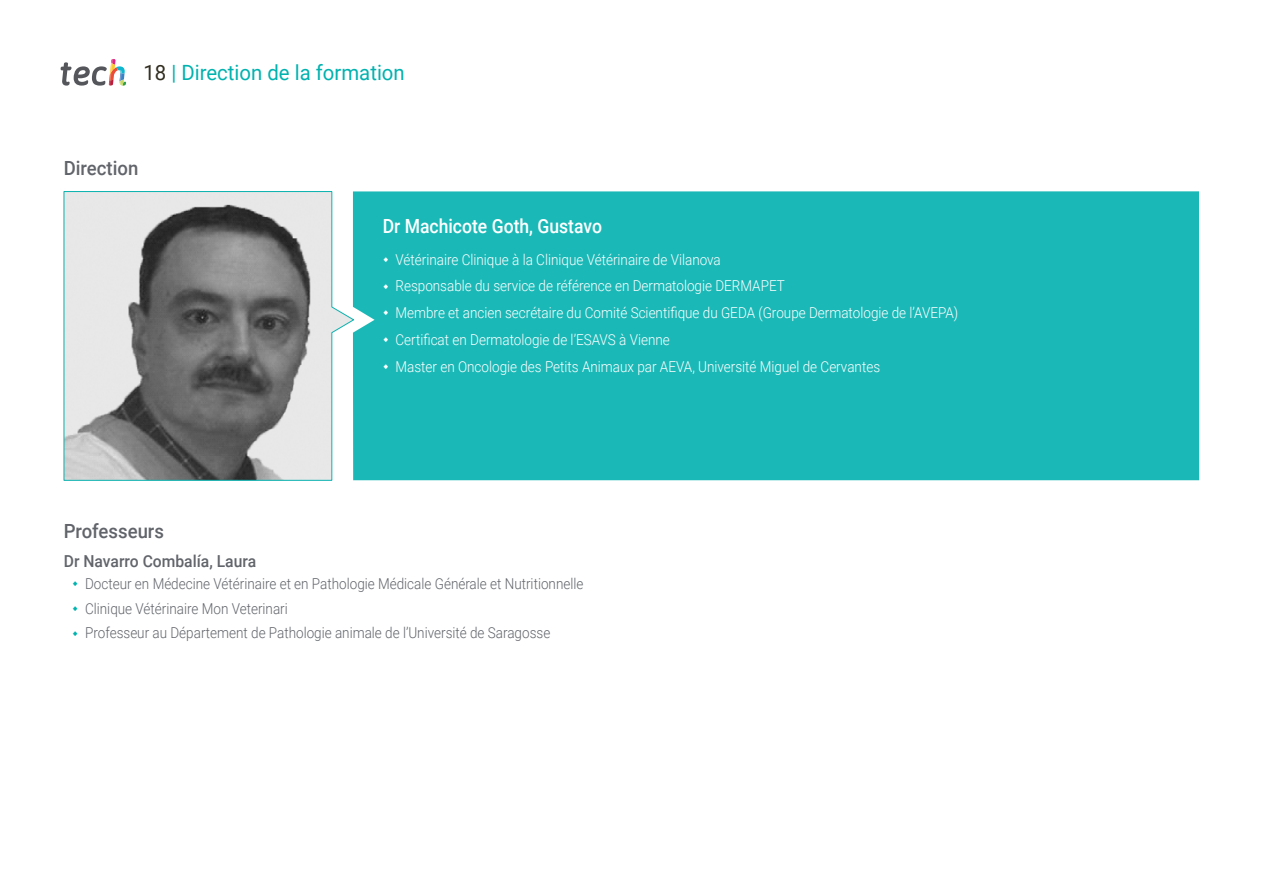
<style>
.page{position:relative;width:1263px;height:893px;background:#fff}
.page>*{position:absolute;margin:0;border:0;box-sizing:border-box;transform-origin:0 0}
.t1{font:21px "Roboto";color:#00b2af}
.t2{font:500 19.5px "Roboto";color:#fff;scale:.9 1}
.t3{font:500 19.5px "Roboto";color:#61646a;scale:.95 1}
.t4{font:500 16.5px "Roboto";color:#61646a;scale:.95 1}
.t5{font:300 15px/26.7px "Roboto";color:#fff;scale:.9 1}
.t6{font:300 15px/24.6px "Roboto";color:#61646a;scale:.9 1}
.s1{color:#312e20}
</style>
<div class="page">
<svg style="left:61px;top:59px;width:65px;height:27px"></svg>
<div style="left:354px;top:191px;width:845px;height:289px;background:#1ab9b7"></div>
<svg style="left:64px;top:191px;width:290px;height:290px;background:#a1a4a4"></svg>
<svg style="left:384px;top:257px;width:4px;height:5px"></svg>
<svg style="left:384px;top:284px;width:4px;height:5px"></svg>
<svg style="left:384px;top:310px;width:4px;height:5px"></svg>
<svg style="left:384px;top:337px;width:4px;height:5px"></svg>
<svg style="left:384px;top:364px;width:4px;height:5px"></svg>
<h1 class="t1" style="left:144px;top:57px;width:263px"><span class="s1">18</span> | Direction de la formation</h1>
<h2 class="t3" style="left:64px;top:155px;width:80px">Direction</h2>
<h2 class="t2" style="left:383px;top:212px;width:245px">Dr Machicote Goth, Gustavo</h2>
<p class="t5" style="left:395px;top:245px;width:627px">Vétérinaire Clinique à la Clinique Vétérinaire de Vilanova<br>Responsable du service de référence en Dermatologie DERMAPET<br>Membre et ancien secrétaire du Comité Scientifique du GEDA (Groupe Dermatologie de l’AVEPA)<br>Certificat en Dermatologie de l’ESAVS à Vienne<br>Master en Oncologie des Petits Animaux par AEVA, Université Miguel de Cervantes</p>
<h2 class="t3" style="left:64px;top:517px;width:107px">Professeurs</h2>
<p class="t4" style="left:64px;top:549px;width:204px">Dr Navarro Combalía, Laura</p>
<p class="t6" style="left:85px;top:571px;width:555px">Docteur en Médecine Vétérinaire et en Pathologie Médicale Générale et Nutritionnelle<br>Clinique Vétérinaire Mon Veterinari<br>Professeur au Département de Pathologie animale de l’Université de Saragosse</p>
</div>
